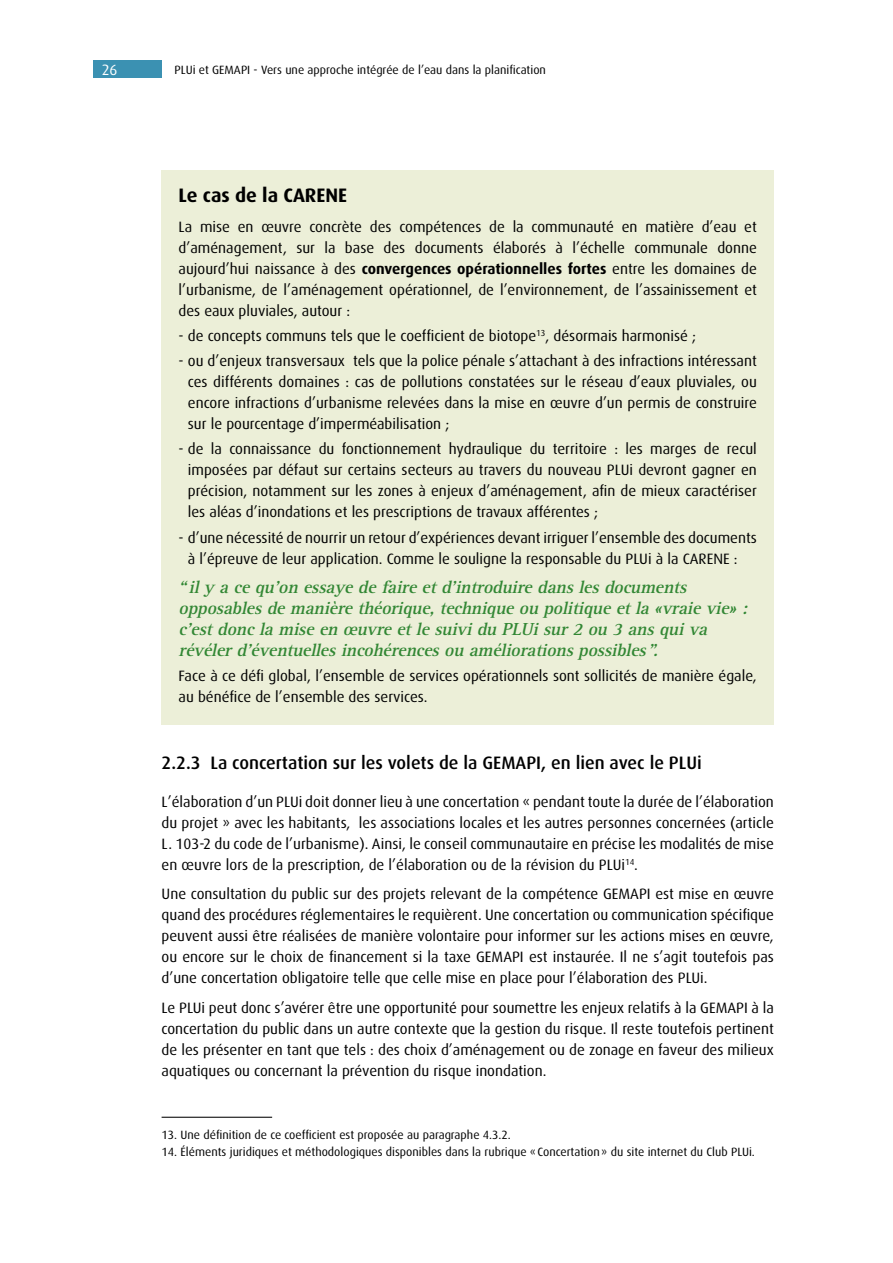
<style>
.page{position:relative;width:893px;height:1263px;background:#fff}
.page>*{position:absolute;margin:0;border:0;box-sizing:border-box;transform-origin:0 0}
.t1{font:700 19.5px "Dax OT";color:#000}
.t2{font:italic 700 18px/21px "Rotis Serif";color:#328734}
.t3{font:500 18px "Dax OT";color:#000}
.t4{font:15px/21px "Dax OT";color:#000;text-align:justify}
.t5{font:15px "Dax OT";color:#fff}
.t6{font:12px "Dax OT";color:#000}
.s1{font-weight:700}
</style>
<div class="page">
<div style="left:93px;top:61px;width:69px;height:17px;background:#3b91b2"></div>
<div style="left:162px;top:170px;width:612px;height:554px;background:#ecefd8"></div>
<hr style="left:162px;top:1117px;width:110px;height:1px;background:#000">
<p class="t5" style="left:102px;top:62px;width:17px">26</p>
<p class="t6" style="left:175px;top:63px;width:373px">PLUi et GEMAPI - Vers une approche intégrée de l’eau dans la planification</p>
<h1 class="t1" style="left:179px;top:184px;width:170px">Le cas de la CARENE</h1>
<p class="t4" style="left:179px;top:216px;width:580px">La mise en œuvre concrète des compétences de la communauté en matière d’eau et d’aménagement, sur la base des documents élaborés à l’échelle communale donne aujourd’hui naissance à des <span class="s1">convergences opérationnelles fortes</span> entre les domaines de l’urbanisme, de l’aménagement opérationnel, de l’environnement, de l’assainissement et des eaux pluviales, autour :</p>
<p class="t4" style="left:179px;top:325px;width:519px">- de concepts communs tels que le coefficient de biotope<sup>13</sup>, désormais harmonisé ;</p>
<p class="t4" style="left:188px;top:351px;width:571px;text-indent:-9px">- ou d’enjeux transversaux tels que la police pénale s’attachant à des infractions intéressant ces différents domaines : cas de pollutions constatées sur le réseau d’eaux pluviales, ou encore infractions d’urbanisme relevées dans la mise en œuvre d’un permis de construire sur le pourcentage d’imperméabilisation ;</p>
<p class="t4" style="left:188px;top:439px;width:571px;text-indent:-9px">- de la connaissance du fonctionnement hydraulique du territoire : les marges de recul imposées par défaut sur certains secteurs au travers du nouveau PLUi devront gagner en précision, notamment sur les zones à enjeux d’aménagement, afin de mieux caractériser les aléas d’inondations et les prescriptions de travaux afférentes ;</p>
<p class="t4" style="left:188px;top:527px;width:571px;text-indent:-9px">- d’une nécessité de nourrir un retour d’expériences devant irriguer l’ensemble des documents à l’épreuve de leur application. Comme le souligne la responsable du PLUi à la CARENE :</p>
<p class="t2" style="left:179px;top:577px;width:575px">“ily acequ’on essayedefaireetd’introduiredanslesdocuments opposablesdemanièrethéorique,techniqueou politiqueetla«vraievie»: c’estdonclamiseen œuvreetlesuividu PLUisur2 ou 3 ansquiva révélerd’éventuellesincohérencesou améliorationspossibles”.</p>
<p class="t4" style="left:179px;top:666px;width:580px">Face à ce défi global, l’ensemble de services opérationnels sont sollicités de manière égale, au bénéfice de l’ensemble des services.</p>
<p class="t3" style="left:162px;top:752px;width:542px">2.2.3 La concertation sur les volets de la GEMAPI, en lien avec le PLUi</p>
<p class="t4" style="left:162px;top:791px;width:614px">L’élaboration d’un PLUi doit donner lieu à une concertation « pendant toute la durée de l’élaboration du projet » avec les habitants, les associations locales et les autres personnes concernées (article L. 103-2 du code de l’urbanisme). Ainsi, le conseil communautaire en précise les modalités de mise en œuvre lors de la prescription, de l’élaboration ou de la révision du PLUi<sup>14</sup>.</p>
<p class="t4" style="left:162px;top:884px;width:614px">Une consultation du public sur des projets relevant de la compétence GEMAPI est mise en œuvre quand des procédures réglementaires le requièrent. Une concertation ou communication spécifique peuvent aussi être réalisées de manière volontaire pour informer sur les actions mises en œuvre, ou encore sur le choix de financement si la taxe GEMAPI est instaurée. Il ne s’agit toutefois pas d’une concertation obligatoire telle que celle mise en place pour l’élaboration des PLUi.</p>
<p class="t4" style="left:162px;top:997px;width:614px">Le PLUi peut donc s’avérer être une opportunité pour soumettre les enjeux relatifs à la GEMAPI à la concertation du public dans un autre contexte que la gestion du risque. Il reste toutefois pertinent de les présenter en tant que tels : des choix d’aménagement ou de zonage en faveur des milieux aquatiques ou concernant la prévention du risque inondation.</p>
<p class="t6" style="left:162px;top:1128px;width:351px">13. Une définition de ce coefficient est proposée au paragraphe 4.3.2.</p>
<p class="t6" style="left:162px;top:1145px;width:595px">14. Éléments juridiques et méthodologiques disponibles dans la rubrique «Concertation» du site internet du Club PLUi.</p>
</div>
